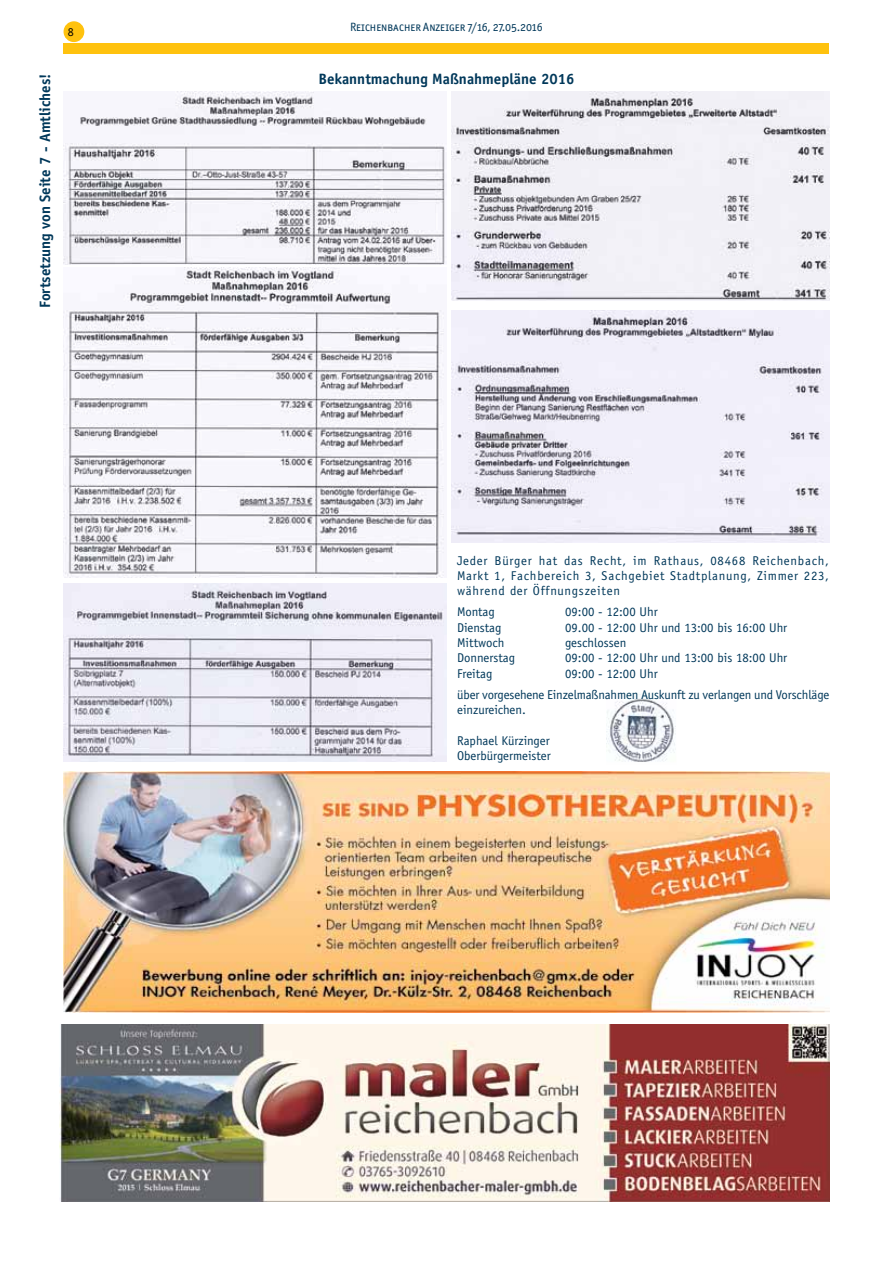
<style>
.page{position:relative;width:893px;height:1263px;background:#fff}
.page>*{position:absolute;margin:0;border:0;box-sizing:border-box;transform-origin:0 0}
.t1{font:700 15px "Officina Sans";color:#00385a}
.t2{font:12.75px/15.3px "Officina Sans";color:#00385a}
.t3{font:12px "Officina San ITC Book SC";color:#00385a}
.t4{font:12px "Officina Sans";color:#000}
</style>
<div class="page">
<div style="left:64px;top:22px;width:20px;height:19px;background:#ffc20e;border-radius:50%"></div>
<div style="left:64px;top:21px;width:20px;height:21px;border:2px solid #ffc20e;border-radius:50%"></div>
<div style="left:64px;top:44px;width:765px;height:10px;background:#ffc20e"></div>
<img style="left:607px;top:693px;width:69px;height:69px">
<img style="left:451px;top:92px;width:378px;height:209px">
<img style="left:64px;top:92px;width:382px;height:172px">
<img style="left:64px;top:268px;width:380px;height:309px">
<img style="left:64px;top:583px;width:382px;height:179px">
<img style="left:451px;top:310px;width:378px;height:233px">
<img style="left:64px;top:772px;width:765px;height:240px">
<img style="left:59px;top:1025px;width:770px;height:176px">
<p class="t4" style="left:68px;top:25px;width:7px">8</p>
<p class="t3" style="left:350px;top:20px;width:194px">Reichenbacher Anzeiger 7/16, 27.05.2016</p>
<p class="t1" style="left:36px;top:308px;width:236px;rotate:-90deg">Fortsetzung von Seite 7 - Amtliches!</p>
<p class="t1" style="left:318px;top:70px;width:258px">Bekanntmachung Maßnahmepläne 2016</p>
<p class="t2" style="left:457px;top:553px;width:373px;text-align:justify">Jeder Bürger hat das Recht, im Rathaus, 08468 Reichenbach, Markt 1, Fachbereich 3, Sachgebiet Stadtplanung, Zimmer 223, während der Öffnungszeiten</p>
<p class="t2" style="left:457px;top:604px;width:39px">Montag</p>
<p class="t2" style="left:565px;top:604px;width:94px">09:00 - 12:00 Uhr</p>
<p class="t2" style="left:457px;top:620px;width:46px">Dienstag</p>
<p class="t2" style="left:565px;top:620px;width:224px">09.00 - 12:00 Uhr und 13:00 bis 16:00 Uhr</p>
<p class="t2" style="left:457px;top:635px;width:49px">Mittwoch</p>
<p class="t2" style="left:565px;top:635px;width:63px">geschlossen</p>
<p class="t2" style="left:457px;top:650px;width:60px">Donnerstag</p>
<p class="t2" style="left:565px;top:650px;width:224px">09:00 - 12:00 Uhr und 13:00 bis 18:00 Uhr</p>
<p class="t2" style="left:457px;top:666px;width:37px">Freitag</p>
<p class="t2" style="left:457px;top:663px;width:374px;line-height:21.3px;text-indent:108px">09:00 - 12:00 Uhr<br>über vorgesehene Einzelmaßnahmen Auskunft zu verlangen und Vorschläge</p>
<p class="t2" style="left:457px;top:702px;width:70px">einzureichen.</p>
<p class="t2" style="left:457px;top:733px;width:95px">Raphael Kürzinger<br>Oberbürgermeister</p>
</div>
